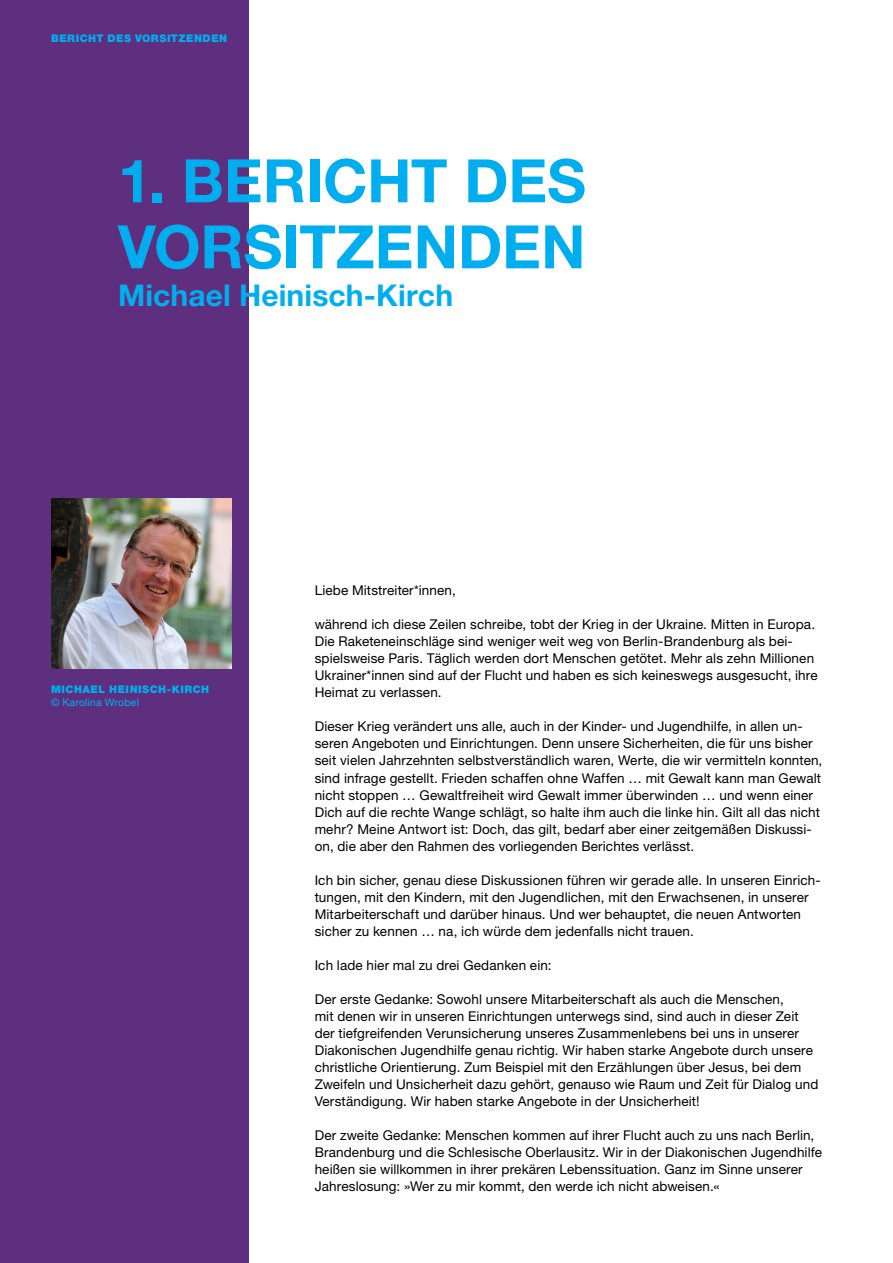
<style>
.page{position:relative;width:893px;height:1263px;background:#fff}
.page>*{position:absolute;margin:0;border:0;box-sizing:border-box;transform-origin:0 0}
.t1{font:700 60px/66px "Helvetica Neue LT Pro";letter-spacing:-.005em;color:#00aeef}
.t2{font:700 30px "Helvetica Neue LT Pro";color:#00aeef}
.t3{font:13.5px/17px "Helvetica Neue LT Pro";letter-spacing:.01em;color:#000}
.t4{font:900 10.5px "Helvetica Neue LT Pro";letter-spacing:.05em;color:#00aeef}
.t5{font:10.5px "Helvetica Neue LT Pro";letter-spacing:.015em;color:#00aeef}
</style>
<div class="page">
<div style="left:0;top:0;width:249px;height:1263px;background:#5e2f7e"></div>
<img style="left:51px;top:499px;width:181px;height:170px">
<p class="t4" style="left:51px;top:31px;width:178px">BERICHT DES VORSITZENDEN</p>
<h1 class="t1" style="left:118px;top:146px;width:470px">1. BERICHT DES<br>VORSITZENDEN</h1>
<h2 class="t2" style="left:118px;top:277px;width:337px">MICHAEL HEINISCH-KIRCH</h2>
<p class="t4" style="left:51px;top:683px;width:160px">MICHAEL HEINISCH-KIRCH</p>
<p class="t5" style="left:51px;top:696px;width:90px">© Karolina Wrobel</p>
<p class="t3" style="left:315px;top:582px;width:143px">Liebe Mitstreiter*innen,</p>
<p class="t3" style="left:315px;top:616px;width:505px">während ich diese Zeilen schreibe, tobt der Krieg in der Ukraine. Mitten in Europa.<br>Die Raketeneinschläge sind weniger weit weg von Berlin-Brandenburg als bei&shy;spielsweise Paris. Täglich werden dort Menschen getötet. Mehr als zehn Millionen Ukrainer*innen sind auf der Flucht und haben es sich keineswegs ausgesucht, ihre Heimat zu verlassen.</p>
<p class="t3" style="left:315px;top:718px;width:509px">Dieser Krieg verändert uns alle, auch in der Kinder- und Jugendhilfe, in allen un&shy;seren Angeboten und Einrichtungen. Denn unsere Sicherheiten, die für uns bisher seit vielen Jahrzehnten selbstverständlich waren, Werte, die wir vermitteln konnten, sind infrage gestellt. Frieden schaffen ohne Waffen … mit Gewalt kann man Gewalt nicht stoppen … Gewaltfreiheit wird Gewalt immer überwinden … und wenn einer Dich auf die rechte Wange schlägt, so halte ihm auch die linke hin. Gilt all das nicht mehr? Meine Antwort ist: Doch, das gilt, bedarf aber einer zeitgemäßen Diskussi&shy;on, die aber den Rahmen des vorliegenden Berichtes verlässt.</p>
<p class="t3" style="left:315px;top:871px;width:508px">Ich bin sicher, genau diese Diskussionen führen wir gerade alle. In unseren Einrich&shy;tungen, mit den Kindern, mit den Jugendlichen, mit den Erwachsenen, in unserer Mitarbeiterschaft und darüber hinaus. Und wer behauptet, die neuen Antworten sicher zu kennen … na, ich würde dem jedenfalls nicht trauen.</p>
<p class="t3" style="left:315px;top:956px;width:238px">Ich lade hier mal zu drei Gedanken ein:</p>
<p class="t3" style="left:315px;top:990px;width:505px">Der erste Gedanke: Sowohl unsere Mitarbeiterschaft als auch die Menschen,<br>mit denen wir in unseren Einrichtungen unterwegs sind, sind auch in dieser Zeit der tiefgreifenden Verunsicherung unseres Zusammenlebens bei uns in unserer Diakonischen Jugendhilfe genau richtig. Wir haben starke Angebote durch unsere christliche Orientierung. Zum Beispiel mit den Erzählungen über Jesus, bei dem Zweifeln und Unsicherheit dazu gehört, genauso wie Raum und Zeit für Dialog und Verständigung. Wir haben starke Angebote in der Unsicherheit!</p>
<p class="t3" style="left:315px;top:1126px;width:509px">Der zweite Gedanke: Menschen kommen auf ihrer Flucht auch zu uns nach Berlin, Brandenburg und die Schlesische Oberlausitz. Wir in der Diakonischen Jugendhilfe heißen sie willkommen in ihrer prekären Lebenssituation. Ganz im Sinne unserer Jahreslosung: »Wer zu mir kommt, den werde ich nicht abweisen.«</p>
</div>
